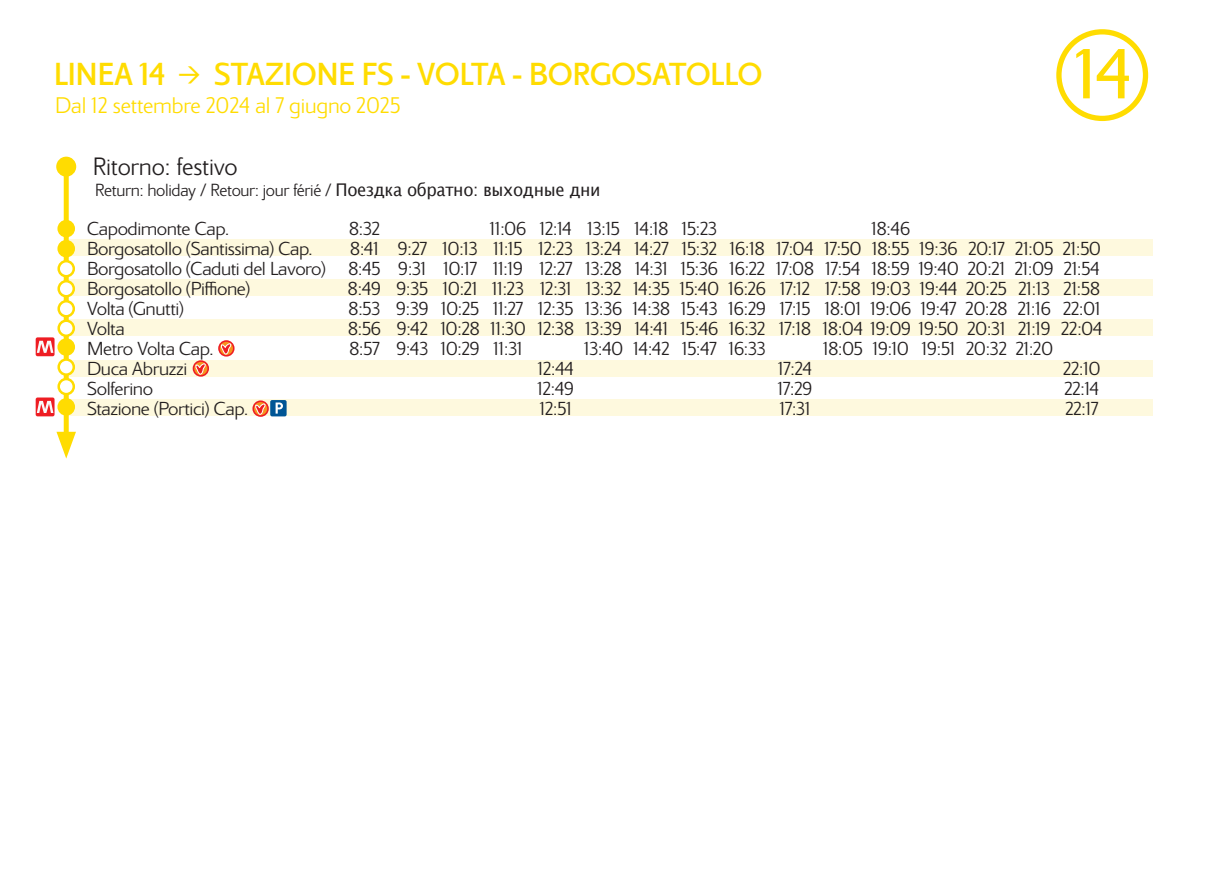
<style>
.page{position:relative;width:1205px;height:886px;background:#fff}
.page>*{position:absolute;margin:0;border:0;box-sizing:border-box;transform-origin:0 0}
.t1{font:700 70.5px "Metrobrescia";color:#ffdc01}
.t2{font:900 31.75px "Metrobrescia";letter-spacing:-.04em;color:#ffdc01}
.t3{font:500 25px "Metrobrescia";letter-spacing:-.01em;color:#231f20;scale:.95 1}
.t4{font:500 22.5px "Metrobrescia";letter-spacing:-.01em;color:#ffdc01;scale:.95 1}
.orari_-_Copia{font:500 18.75px "Metrobrescia";letter-spacing:-.04em;color:#231f20}
.nodi{font:500 18.75px "Metrobrescia";letter-spacing:-.025em;color:#231f20}
.t5{font:500 17.5px "Metrobrescia";letter-spacing:-.02em;color:#231f20;scale:.95 1}
.s1{font-family:"DIN";font-weight:500;font-size:22px}
.s2{font-family:"Lucida Grande";font-weight:400}
</style>
<div class="page">
<div style="left:64px;top:167px;width:5px;height:274px;background:#ffdc01"></div>
<div style="left:56px;top:157px;width:20px;height:20px;background:#ffdc01;border-radius:50%"></div>
<svg style="left:56px;top:432px;width:20px;height:27px"></svg>
<div style="left:69px;top:360px;width:1083px;height:17px;background:#fef9de"></div>
<div style="left:69px;top:399px;width:1083px;height:17px;background:#fef9de"></div>
<div style="left:69px;top:239px;width:1083px;height:17px;background:#fef9de"></div>
<div style="left:69px;top:279px;width:1083px;height:17px;background:#fef9de"></div>
<div style="left:69px;top:320px;width:1083px;height:16px;background:#fef9de"></div>
<div style="left:57px;top:220px;width:18px;height:17px;background:#ffdc01;border-radius:50%"></div>
<svg style="left:59px;top:281px;width:15px;height:15px"></svg>
<div style="left:57px;top:280px;width:18px;height:17px;border:2px solid #ffdc01;border-radius:50%"></div>
<svg style="left:59px;top:301px;width:15px;height:15px"></svg>
<div style="left:57px;top:300px;width:18px;height:17px;border:2px solid #ffdc01;border-radius:50%"></div>
<svg style="left:59px;top:321px;width:15px;height:15px"></svg>
<div style="left:57px;top:319px;width:18px;height:18px;border:2px solid #ffdc01;border-radius:50%"></div>
<svg style="left:59px;top:261px;width:15px;height:15px"></svg>
<div style="left:57px;top:260px;width:18px;height:17px;border:2px solid #ffdc01;border-radius:50%"></div>
<svg style="left:59px;top:359px;width:15px;height:16px"></svg>
<div style="left:57px;top:358px;width:18px;height:18px;border:2px solid #ffdc01;border-radius:50%"></div>
<svg style="left:59px;top:379px;width:15px;height:15px"></svg>
<div style="left:57px;top:378px;width:18px;height:17px;border:2px solid #ffdc01;border-radius:50%"></div>
<div style="left:57px;top:338px;width:18px;height:18px;background:#ffdc01;border-radius:50%"></div>
<div style="left:57px;top:398px;width:18px;height:18px;background:#ffdc01;border-radius:50%"></div>
<div style="left:57px;top:240px;width:18px;height:17px;background:#ffdc01;border-radius:50%"></div>
<div style="left:36px;top:337px;width:19px;height:19px;background:#ee1d23;border-radius:2px"></div>
<svg style="left:37px;top:341px;width:16px;height:12px"></svg>
<div style="left:36px;top:397px;width:19px;height:19px;background:#ee1d23;border-radius:2px"></div>
<svg style="left:37px;top:401px;width:16px;height:12px"></svg>
<div style="left:252px;top:400px;width:17px;height:17px;border:2px solid #ee1d23;border-radius:50%"></div>
<svg style="left:255px;top:403px;width:10px;height:12px"></svg>
<div style="left:218px;top:340px;width:16px;height:17px;border:2px solid #ee1d23;border-radius:50%"></div>
<svg style="left:221px;top:343px;width:10px;height:11px"></svg>
<div style="left:193px;top:360px;width:16px;height:17px;border:2px solid #ee1d23;border-radius:50%"></div>
<svg style="left:196px;top:363px;width:9px;height:11px"></svg>
<div style="left:1056px;top:29px;width:92px;height:92px;border:5px solid #ffdc01;border-radius:50%"></div>
<div style="left:270px;top:400px;width:17px;height:16px;background:#005595;border-radius:2px"></div>
<svg style="left:276px;top:402px;width:7px;height:12px"></svg>
<p class="t2" style="left:53px;top:55px;width:711px">LINEA 14 <span class="s1">&gt;</span> STAZIONE FS - VOLTA - BORGOSATOLLO</p>
<p class="t4" style="left:55px;top:92px;width:365px">Dal 12 settembre 2024 al 7 giugno 2025</p>
<p class="t3" style="left:93px;top:152px;width:154px">Ritorno: festivo</p>
<p class="t5" style="left:95px;top:179px;width:534px">Return: holiday / Retour: jour férié / <span class="s2">Поездка обратно: выходные дни</span></p>
<p class="t1" style="left:1073px;top:33px;width:61px">14</p>
<p class="nodi" style="left:87px;top:217px;width:144px">Capodimonte Cap.</p>
<p class="nodi" style="left:87px;top:237px;width:227px">Borgosatollo (Santissima) Cap.</p>
<p class="nodi" style="left:87px;top:257px;width:241px">Borgosatollo (Caduti del Lavoro)</p>
<p class="nodi" style="left:87px;top:277px;width:165px">Borgosatollo (Piffione)</p>
<p class="nodi" style="left:87px;top:297px;width:99px">Volta (Gnutti)</p>
<p class="nodi" style="left:87px;top:317px;width:39px">Volta</p>
<p class="nodi" style="left:87px;top:337px;width:128px">Metro Volta Cap.</p>
<p class="nodi" style="left:87px;top:357px;width:102px">Duca Abruzzi</p>
<p class="nodi" style="left:87px;top:377px;width:68px">Solferino</p>
<p class="nodi" style="left:87px;top:397px;width:163px">Stazione (Portici) Cap.</p>
<p class="orari_-_Copia" style="left:349px;top:218px;width:33px">8:32</p>
<p class="orari_-_Copia" style="left:489px;top:218px;width:229px">11:06 12:14 13:15 14:18 15:23</p>
<p class="orari_-_Copia" style="left:871px;top:218px;width:41px">18:46</p>
<p class="orari_-_Copia" style="left:350px;top:238px;width:753px">8:41 9:27 10:13 11:15 12:23 13:24 14:27 15:32 16:18 17:04 17:50 18:55 19:36 20:17 21:05 21:50</p>
<p class="orari_-_Copia" style="left:348px;top:258px;width:753px">8:45 9:31 10:17 11:19 12:27 13:28 14:31 15:36 16:22 17:08 17:54 18:59 19:40 20:21 21:09 21:54</p>
<p class="orari_-_Copia" style="left:348px;top:278px;width:754px">8:49 9:35 10:21 11:23 12:31 13:32 14:35 15:40 16:26 17:12 17:58 19:03 19:44 20:25 21:13 21:58</p>
<p class="orari_-_Copia" style="left:348px;top:298px;width:754px">8:53 9:39 10:25 11:27 12:35 13:36 14:38 15:43 16:29 17:15 18:01 19:06 19:47 20:28 21:16 22:01</p>
<p class="orari_-_Copia" style="left:348px;top:318px;width:756px">8:56 9:42 10:28 11:30 12:38 13:39 14:41 15:46 16:32 17:18 18:04 19:09 19:50 20:31 21:19 22:04</p>
<p class="orari_-_Copia" style="left:349px;top:338px;width:175px">8:57 9:43 10:29 11:31</p>
<p class="orari_-_Copia" style="left:584px;top:338px;width:184px">13:40 14:42 15:47 16:33</p>
<p class="orari_-_Copia" style="left:823px;top:338px;width:232px">18:05 19:10 19:51 20:32 21:20</p>
<p class="orari_-_Copia" style="left:537px;top:358px;width:38px">12:44</p>
<p class="orari_-_Copia" style="left:778px;top:358px;width:36px">17:24</p>
<p class="orari_-_Copia" style="left:1063px;top:358px;width:39px">22:10</p>
<p class="orari_-_Copia" style="left:537px;top:378px;width:39px">12:49</p>
<p class="orari_-_Copia" style="left:777px;top:378px;width:37px">17:29</p>
<p class="orari_-_Copia" style="left:1064px;top:378px;width:37px">22:14</p>
<p class="orari_-_Copia" style="left:539px;top:398px;width:34px">12:51</p>
<p class="orari_-_Copia" style="left:779px;top:398px;width:33px">17:31</p>
<p class="orari_-_Copia" style="left:1065px;top:398px;width:35px">22:17</p>
</div>
